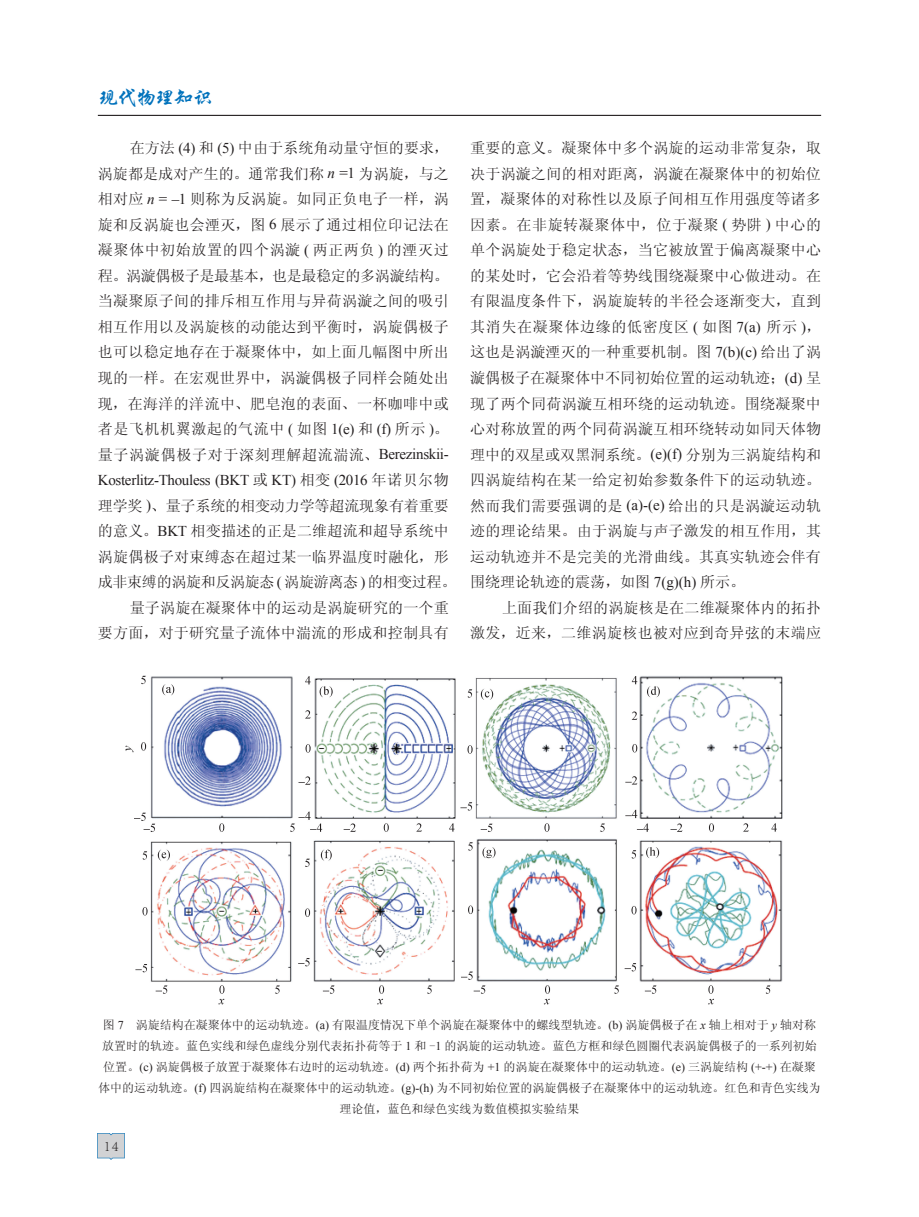
<style>
.page{position:relative;width:919px;height:1217px;background:#fff}
.page>*{position:absolute;margin:0;border:0;box-sizing:border-box;transform-origin:0 0}
.t1{font:21px "FZXKK GBK1 0";letter-spacing:-.1em;color:#0072bc}
.t2{font:15px "Sim Sun";letter-spacing:.02em;color:#231f20}
.t3{font:15px "Sim Sun";color:#231f20}
.t4{font:15px "Sim Sun";letter-spacing:.04em;color:#231f20}
.t5{font:15px "Sim Sun";letter-spacing:.045em;color:#231f20}
.t6{font:15px "Sim Sun";letter-spacing:-.02em;color:#231f20}
.t7{font:15px "Times New Roman";letter-spacing:-.02em;color:#231f20}
.t8{font:15px "Sim Sun";letter-spacing:-.01em;color:#231f20}
.t9{font:300 15px "Adobe Song Std";color:#231f20}
.t10{font:12px/21px "Sim Sun";color:#231f20;text-align:center}
.s1{font-family:"Times New Roman"}
.s2{font-family:"Times New Roman";font-style:italic}
.s3{font-family:"Sim Sun"}
</style>
<div class="page">
<hr style="left:98px;top:115px;width:723px;height:1px;background:#231f20">
<img style="left:98px;top:1133px;width:27px;height:26px">
<img style="left:125px;top:675px;width:657px;height:330px">
<h1 class="t1" style="left:98px;top:87px;width:117px">现代物理知识</h1>
<p class="t2" style="left:130px;top:140px;width:320px">在方法 <span class="s1">(4)</span> 和 <span class="s1">(5)</span> 中由于系统角动量守恒的要求，</p>
<p class="t2" style="left:98px;top:166px;width:352px">涡旋都是成对产生的。通常我们称 <span class="s2">n</span> <span class="s1">=1</span> 为涡旋，与之</p>
<p class="t2" style="left:98px;top:191px;width:352px">相对应 <span class="s2">n</span> <span class="s1">= –1</span> 则称为反涡旋。如同正负电子一样，涡</p>
<p class="t2" style="left:98px;top:217px;width:352px">旋和反涡旋也会湮灭，图 <span class="s1">6</span> 展示了通过相位印记法在</p>
<p class="t4" style="left:98px;top:242px;width:352px">凝聚体中初始放置的四个涡漩 <span class="s1">(</span> 两正两负 <span class="s1">)</span> 的湮灭过</p>
<p class="t6" style="left:98px;top:268px;width:352px">程。涡漩偶极子是最基本，也是最稳定的多涡漩结构。</p>
<p class="t2" style="left:98px;top:293px;width:352px">当凝聚原子间的排斥相互作用与异荷涡漩之间的吸引</p>
<p class="t2" style="left:98px;top:319px;width:352px">相互作用以及涡旋核的动能达到平衡时，涡旋偶极子</p>
<p class="t2" style="left:98px;top:344px;width:352px">也可以稳定地存在于凝聚体中，如上面几幅图中所出</p>
<p class="t2" style="left:98px;top:370px;width:352px">现的一样。在宏观世界中，涡漩偶极子同样会随处出</p>
<p class="t2" style="left:98px;top:395px;width:352px">现，在海洋的洋流中、肥皂泡的表面、一杯咖啡中或</p>
<p class="t4" style="left:98px;top:421px;width:352px">者是飞机机翼激起的气流中 <span class="s1">(</span> 如图 <span class="s1">1(e)</span> 和 <span class="s1">(f)</span> 所示 <span class="s1">)</span>。</p>
<p class="t5" style="left:98px;top:446px;width:352px">量子涡漩偶极子对于深刻理解超流湍流、<span class="s1">Berezinskii-</span></p>
<p class="t7" style="left:98px;top:469px;width:352px">Kosterlitz-Thouless (BKT <span class="s3">或</span> KT) <span class="s3">相变</span> (2016 <span class="s3">年诺贝尔物</span></p>
<p class="t8" style="left:98px;top:497px;width:352px">理学奖 <span class="s1">)</span>、量子系统的相变动力学等超流现象有着重要</p>
<p class="t2" style="left:98px;top:523px;width:352px">的意义。<span class="s1">BKT</span> 相变描述的正是二维超流和超导系统中</p>
<p class="t2" style="left:98px;top:548px;width:352px">涡旋偶极子对束缚态在超过某一临界温度时融化，形</p>
<p class="t6" style="left:98px;top:574px;width:360px">成非束缚的涡旋和反涡旋态 <span class="s1">(</span> 涡旋游离态 <span class="s1">)</span> 的相变过程。</p>
<p class="t2" style="left:130px;top:599px;width:320px">量子涡旋在凝聚体中的运动是涡旋研究的一个重</p>
<p class="t2" style="left:98px;top:625px;width:352px">要方面，对于研究量子流体中湍流的形成和控制具有</p>
<p class="t2" style="left:470px;top:140px;width:352px">重要的意义。凝聚体中多个涡旋的运动非常复杂，取</p>
<p class="t2" style="left:470px;top:166px;width:352px">决于涡漩之间的相对距离，涡漩在凝聚体中的初始位</p>
<p class="t2" style="left:470px;top:191px;width:352px">置，凝聚体的对称性以及原子间相互作用强度等诸多</p>
<p class="t4" style="left:470px;top:217px;width:352px">因素。在非旋转凝聚体中，位于凝聚 <span class="s1">(</span> 势阱 <span class="s1">)</span> 中心的</p>
<p class="t2" style="left:470px;top:242px;width:352px">单个涡旋处于稳定状态，当它被放置于偏离凝聚中心</p>
<p class="t2" style="left:470px;top:268px;width:352px">的某处时，它会沿着等势线围绕凝聚中心做进动。在</p>
<p class="t2" style="left:470px;top:293px;width:352px">有限温度条件下，涡旋旋转的半径会逐渐变大，直到</p>
<p class="t5" style="left:470px;top:319px;width:352px">其消失在凝聚体边缘的低密度区 <span class="s1">(</span> 如图 <span class="s1">7(a)</span> 所示 <span class="s1">)</span>，</p>
<p class="t2" style="left:470px;top:344px;width:352px">这也是涡漩湮灭的一种重要机制。图 <span class="s1">7(b)(c)</span> 给出了涡</p>
<p class="t3" style="left:470px;top:370px;width:352px">漩偶极子在凝聚体中不同初始位置的运动轨迹；<span class="s1">(d)</span> 呈</p>
<p class="t2" style="left:470px;top:395px;width:352px">现了两个同荷涡漩互相环绕的运动轨迹。围绕凝聚中</p>
<p class="t2" style="left:470px;top:421px;width:352px">心对称放置的两个同荷涡漩互相环绕转动如同天体物</p>
<p class="t3" style="left:470px;top:446px;width:352px">理中的双星或双黑洞系统。<span class="s1">(e)(f)</span> 分别为三涡旋结构和</p>
<p class="t2" style="left:470px;top:472px;width:352px">四涡旋结构在某一给定初始参数条件下的运动轨迹。</p>
<p class="t2" style="left:470px;top:497px;width:352px">然而我们需要强调的是 <span class="s1">(a)-(e)</span> 给出的只是涡漩运动轨</p>
<p class="t2" style="left:470px;top:523px;width:352px">迹的理论结果。由于涡旋与声子激发的相互作用，其</p>
<p class="t2" style="left:470px;top:548px;width:352px">运动轨迹并不是完美的光滑曲线。其真实轨迹会伴有</p>
<p class="t3" style="left:470px;top:574px;width:276px">围绕理论轨迹的震荡，如图 <span class="s1">7(g)(h)</span> 所示。</p>
<p class="t2" style="left:502px;top:599px;width:320px">上面我们介绍的涡旋核是在二维凝聚体内的拓扑</p>
<p class="t2" style="left:470px;top:625px;width:352px">激发，近来，二维涡旋核也被对应到奇异弦的末端应</p>
<p class="t10" style="left:98px;top:1013px;width:723px">图 <span class="s1">7</span> 涡旋结构在凝聚体中的运动轨迹。<span class="s1">(a)</span> 有限温度情况下单个涡旋在凝聚体中的螺线型轨迹。<span class="s1">(b)</span> 涡旋偶极子在 <span class="s2">x</span> 轴上相对于 <span class="s2">y</span> 轴对称放置时的轨迹。蓝色实线和绿色虚线分别代表拓扑荷等于 <span class="s1">1</span> 和 -<span class="s1">1</span> 的涡旋的运动轨迹。蓝色方框和绿色圆圈代表涡旋偶极子的一系列初始位置。<span class="s1">(c)</span> 涡旋偶极子放置于凝聚体右边时的运动轨迹。<span class="s1">(d)</span> 两个拓扑荷为 <span class="s1">+1</span> 的涡旋在凝聚体中的运动轨迹。<span class="s1">(e)</span> 三涡旋结构 <span class="s1">(+-+)</span> 在凝聚体中的运动轨迹。<span class="s1">(f)</span> 四涡旋结构在凝聚体中的运动轨迹。<span class="s1">(g)-(h)</span> 为不同初始位置的涡旋偶极子在凝聚体中的运动轨迹。红色和青色实线为理论值，蓝色和绿色实线为数值模拟实验结果</p>
<p class="t9" style="left:104px;top:1136px;width:16px">14</p>
</div>
